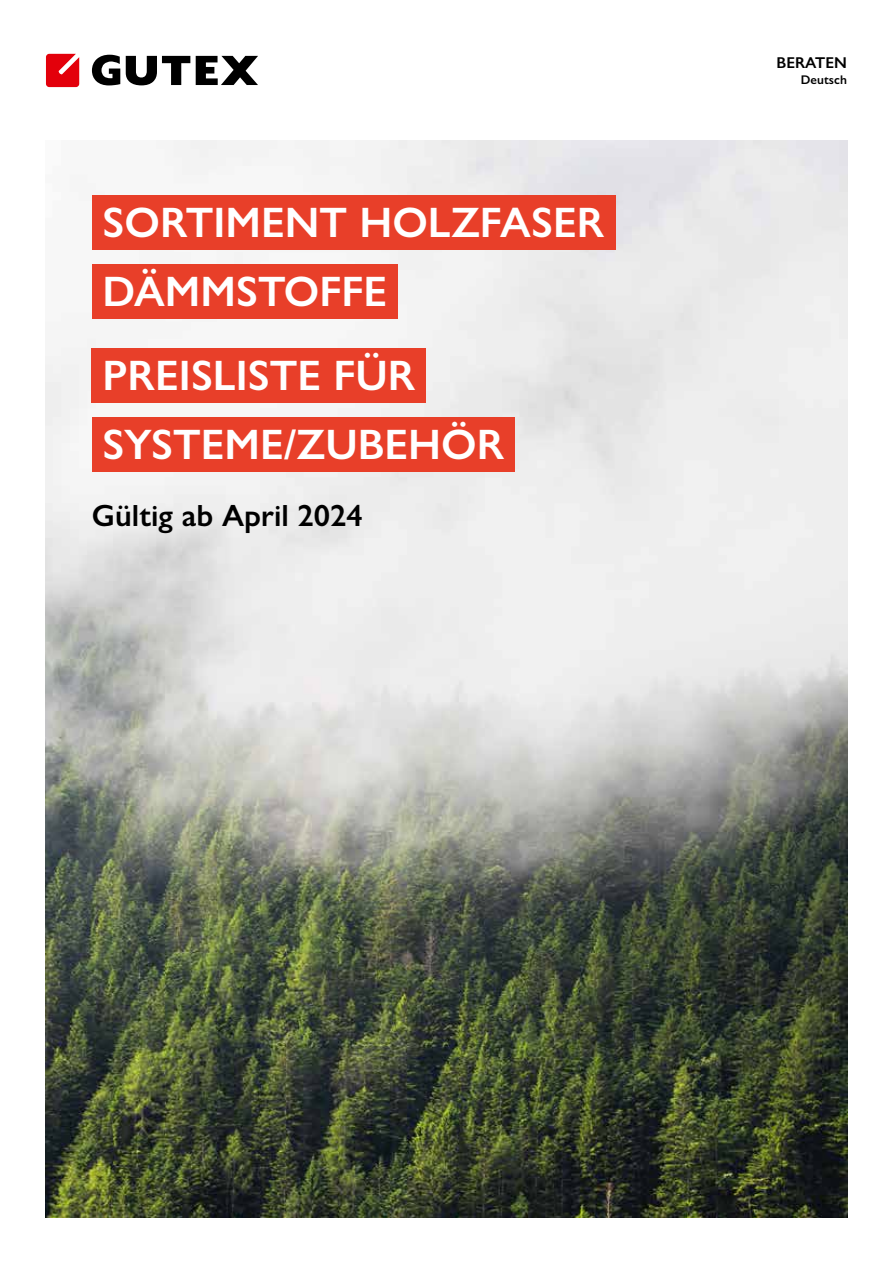
<style>
.page{position:relative;width:893px;height:1263px;background:#fff}
.page>*{position:absolute;margin:0;border:0;box-sizing:border-box;transform-origin:0 0}
.t1{font:600 42.75px/69.3px "Gill Sans Nova";color:#fff}
.t2{font:600 30.75px "Gill Sans Nova";color:#000}
.t3{font:600 15.75px "Gill Sans Nova";color:#000}
.t4{font:600 12.6px "Gill Sans Nova";color:#000}
</style>
<div class="page">
<img style="left:46px;top:141px;width:801px;height:1076px">
<div style="left:92px;top:195px;width:523px;height:55px;background:#e83f29"></div>
<div style="left:92px;top:264px;width:306px;height:55px;background:#e83f29"></div>
<div style="left:92px;top:348px;width:334px;height:55px;background:#e83f29"></div>
<div style="left:92px;top:418px;width:423px;height:54px;background:#e83f29"></div>
<svg style="left:196px;top:56px;width:62px;height:29px"></svg>
<svg style="left:126px;top:56px;width:64px;height:29px"></svg>
<svg style="left:92px;top:55px;width:28px;height:30px"></svg>
<svg style="left:46px;top:54px;width:33px;height:33px"></svg>
<p class="t1" style="left:103px;top:187px;width:503px">SORTIMENT HOLZFASER<br>DÄMMSTOFFE</p>
<p class="t1" style="left:103px;top:341px;width:403px">PREISLISTE FÜR<br>SYSTEME/ZUBEHÖR</p>
<p class="t2" style="left:92px;top:496px;width:272px">Gültig ab April 2024</p>
<p class="t3" style="left:776px;top:53px;width:72px">BERATEN</p>
<p class="t4" style="left:801px;top:72px;width:48px">Deutsch</p>
</div>
